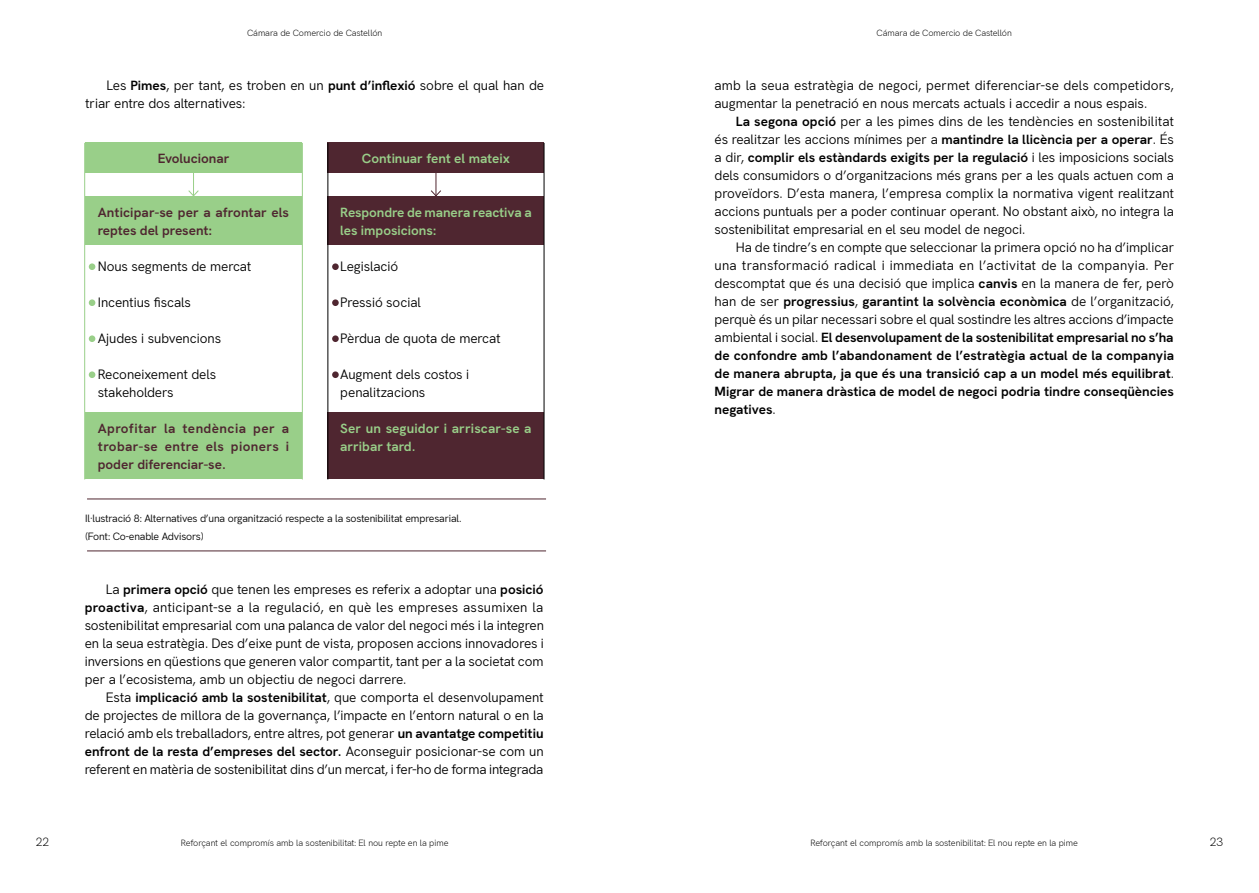
<style>
.page{position:relative;width:1259px;height:893px;background:#fff}
.page>*{position:absolute;margin:0;border:0;box-sizing:border-box;transform-origin:0 0}
.t1{font:13.5px/18px "Hanken Grotesk";letter-spacing:-.01em;color:#000}
.t2{font:700 13.5px/18px "Hanken Grotesk";color:#4f2630}
.t3{font:700 13.5px/18px "Hanken Grotesk";color:#99cf89}
.t4{font:300 12px "Hanken Grotesk";color:#000}
.t5{font:10.5px/18px "Hanken Grotesk";letter-spacing:-.02em;color:#000}
.t6{font:300 9px "Hanken Grotesk";letter-spacing:-.01em;color:#000}
.s1{font-weight:700}
</style>
<div class="page">
<div style="left:85px;top:143px;width:217px;height:30px;background:#99cf89"></div>
<div style="left:85px;top:196px;width:217px;height:49px;background:#99cf89"></div>
<div style="left:327px;top:196px;width:217px;height:49px;background:#4f2630"></div>
<div style="left:327px;top:143px;width:217px;height:30px;background:#4f2630"></div>
<div style="left:327px;top:413px;width:217px;height:66px;background:#4f2630"></div>
<div style="left:85px;top:413px;width:217px;height:66px;background:#99cf89"></div>
<hr style="left:87px;top:499px;width:459px;height:1px;background:#4f2630">
<hr style="left:87px;top:551px;width:459px;height:1px;background:#4f2630">
<hr style="left:302px;top:143px;width:1px;height:336px;background:#99cf89">
<hr style="left:84px;top:143px;width:1px;height:336px;background:#99cf89">
<hr style="left:327px;top:143px;width:1px;height:336px;background:#000">
<hr style="left:544px;top:143px;width:1px;height:336px;background:#000">
<svg style="left:188px;top:173px;width:11px;height:23px"></svg>
<svg style="left:431px;top:173px;width:10px;height:23px"></svg>
<div style="left:332px;top:263px;width:7px;height:7px;background:#4f2630;border-radius:50%"></div>
<div style="left:89px;top:263px;width:6px;height:7px;background:#99cf89;border-radius:50%"></div>
<div style="left:332px;top:299px;width:7px;height:7px;background:#4f2630;border-radius:50%"></div>
<div style="left:89px;top:299px;width:6px;height:7px;background:#99cf89;border-radius:50%"></div>
<div style="left:332px;top:335px;width:7px;height:7px;background:#4f2630;border-radius:50%"></div>
<div style="left:89px;top:335px;width:6px;height:7px;background:#99cf89;border-radius:50%"></div>
<div style="left:332px;top:371px;width:7px;height:7px;background:#4f2630;border-radius:50%"></div>
<div style="left:89px;top:371px;width:6px;height:7px;background:#99cf89;border-radius:50%"></div>
<p class="t6" style="left:247px;top:26px;width:137px">Cámara de Comercio de Castellón</p>
<p class="t6" style="left:876px;top:26px;width:137px">Cámara de Comercio de Castellón</p>
<p class="t1" style="left:85px;top:75px;width:460px;text-indent:21px">Les <span class="s1">Pimes</span>, per tant, es troben en un <span class="s1">punt d’inflexió</span> sobre el qual han de triar entre dos alternatives:</p>
<p class="t2" style="left:158px;top:148px;width:73px">Evolucionar</p>
<p class="t2" style="left:98px;top:202px;width:193px">Anticipar-se per a afrontar els reptes del present:</p>
<p class="t1" style="left:98px;top:256px;width:155px">Nous segments de mercat</p>
<p class="t1" style="left:98px;top:292px;width:94px">Incentius fiscals</p>
<p class="t1" style="left:98px;top:328px;width:125px">Ajudes i subvencions</p>
<p class="t1" style="left:98px;top:364px;width:120px">Reconeixement dels stakeholders</p>
<p class="t2" style="left:98px;top:418px;width:193px;text-align:justify">Aprofitar la tendència per a trobar-se entre els pioners i poder diferenciar-se.</p>
<p class="t3" style="left:362px;top:148px;width:149px">Continuar fent el mateix</p>
<p class="t3" style="left:340px;top:202px;width:193px">Respondre de manera reactiva a les imposicions:</p>
<p class="t1" style="left:340px;top:256px;width:60px">Legislació</p>
<p class="t1" style="left:340px;top:292px;width:82px">Pressió social</p>
<p class="t1" style="left:340px;top:328px;width:162px">Pèrdua de quota de mercat</p>
<p class="t1" style="left:340px;top:364px;width:130px">Augment dels costos i penalitzacions</p>
<p class="t3" style="left:340px;top:418px;width:193px">Ser un seguidor i arriscar-se a arribar tard.</p>
<p class="t5" style="left:85px;top:508px;width:378px">Il·lustració 8: Alternatives d’una organització respecte a la sostenibilitat empresarial. (Font: Co-enable Advisors)</p>
<p class="t1" style="left:85px;top:579px;width:461px;text-align:justify;text-indent:21px">La <span class="s1">primera opció</span> que tenen les empreses es referix a adoptar una <span class="s1">posició proactiva</span>, anticipant-se a la regulació, en què les empreses assumixen la sostenibilitat empresarial com una palanca de valor del negoci més i la integren en la seua estratègia. Des d’eixe punt de vista, proposen accions innovadores i inversions en qüestions que generen valor compartit, tant per a la societat com per a l’ecosistema, amb un objectiu de negoci darrere.</p>
<p class="t1" style="left:85px;top:687px;width:461px;text-align:justify;text-indent:21px">Esta <span class="s1">implicació amb la sostenibilitat</span>, que comporta el desenvolupament de projectes de millora de la governança, l’impacte en l’entorn natural o en la relació amb els treballadors, entre altres, pot generar <span class="s1">un avantatge competitiu enfront de la resta d’empreses del sector.</span> Aconseguir posicionar-se com un referent en matèria de sostenibilitat dins d’un mercat, i fer-ho de forma integrada</p>
<p class="t1" style="left:714px;top:75px;width:461px">amb la seua estratègia de negoci, permet diferenciar-se dels competidors, augmentar la penetració en nous mercats actuals i accedir a nous espais.</p>
<p class="t1" style="left:714px;top:111px;width:461px;text-align:justify;text-indent:21px"><span class="s1">La segona opció</span> per a les pimes dins de les tendències en sostenibilitat és realitzar les accions mínimes per a <span class="s1">mantindre la llicència per a operar</span>. És a dir, <span class="s1">complir els estàndards exigits per la regulació</span> i les imposicions socials dels consumidors o d’organitzacions més grans per a les quals actuen com a proveïdors. D’esta manera, l’empresa complix la normativa vigent realitzant accions puntuals per a poder continuar operant. No obstant això, no integra la sostenibilitat empresarial en el seu model de negoci.</p>
<p class="t1" style="left:714px;top:237px;width:461px;text-align:justify;text-indent:21px">Ha de tindre’s en compte que seleccionar la primera opció no ha d’implicar una transformació radical i immediata en l’activitat de la companyia. Per descomptat que és una decisió que implica <span class="s1">canvis</span> en la manera de fer, però han de ser <span class="s1">progressius</span>, <span class="s1">garantint la solvència econòmica</span> de l’organització, perquè és un pilar necessari sobre el qual sostindre les altres accions d’impacte ambiental i social. <span class="s1">El desenvolupament de la sostenibilitat empresarial no s’ha de confondre amb l’abandonament de l’estratègia actual de la companyia de manera abrupta, ja que és una transició cap a un model més equilibrat</span>.<br><span class="s1">Migrar de manera dràstica de model de negoci podria tindre conseqüències negatives</span>.</p>
<p class="t4" style="left:36px;top:833px;width:15px">22</p>
<p class="t6" style="left:181px;top:836px;width:269px">Reforçant el compromís amb la sostenibilitat: El nou repte en la pime</p>
<p class="t6" style="left:810px;top:836px;width:269px">Reforçant el compromís amb la sostenibilitat: El nou repte en la pime</p>
<p class="t4" style="left:1209px;top:833px;width:15px">23</p>
</div>
